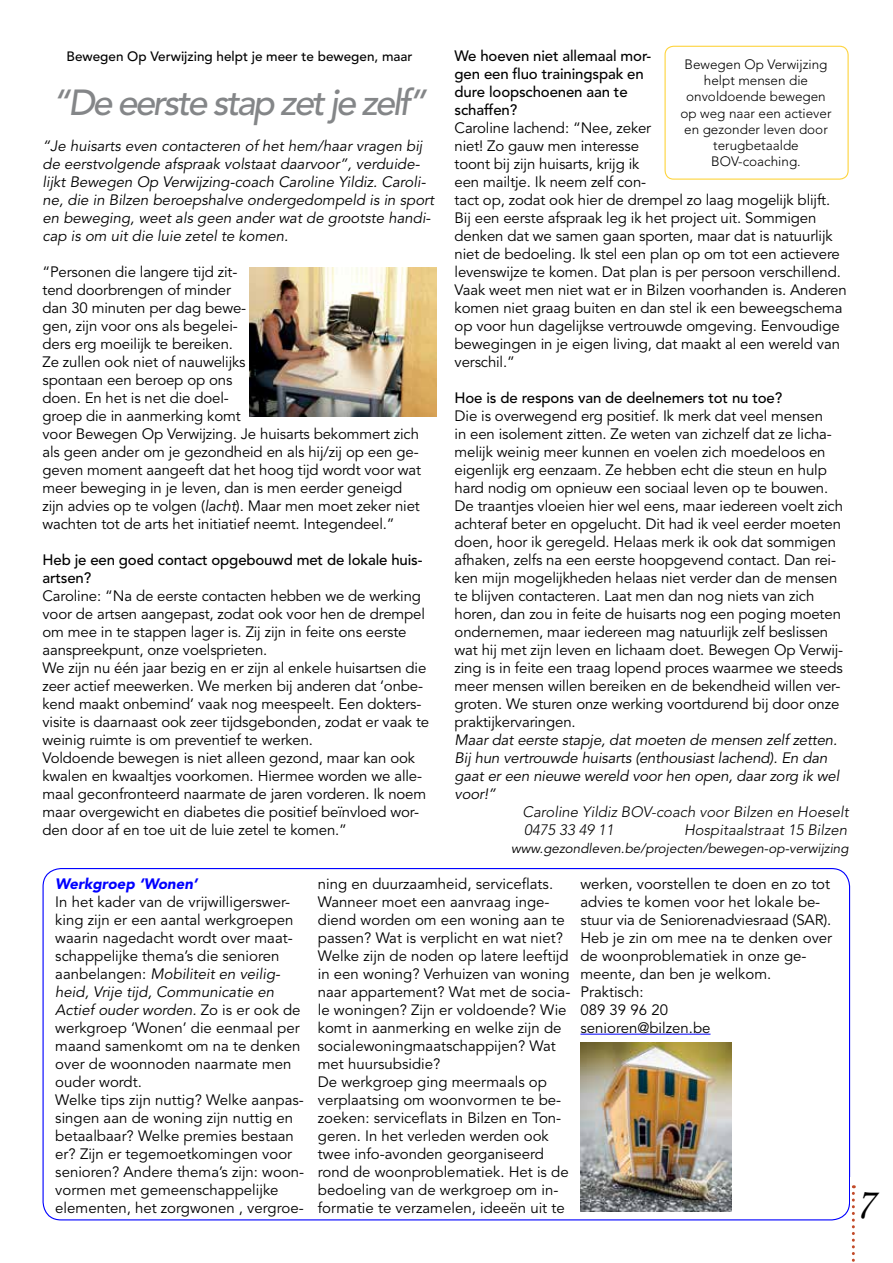
<style>
.page{position:relative;width:893px;height:1263px;background:#fff}
.page>*{position:absolute;margin:0;border:0;box-sizing:border-box;transform-origin:0 0}
.t1{font:45px "Monotype Corsiva";color:#000}
.t2{font:italic 500 36px "Avenir LT Std";letter-spacing:-.07em;color:#848688}
.t3{font:15px/18px "Avenir LT Std";letter-spacing:-.01em;color:#000}
.t4{font:italic 15px/18px "Avenir LT Std";color:#000}
.t5{font:500 15px/18px "Avenir LT Std";letter-spacing:-.01em;color:#000}
.t6{font:italic 300 15px/18px "Avenir LT Std";color:#000}
.t7{font:italic 900 15px "Avenir LT Std";color:#00f}
.t8{font:300 13.5px/16.2px "Avenir LT Std";color:#000;text-align:center}
.t9{font:italic 13.5px "Avenir LT Std";color:#000}
.t10{font:500 13.5px "Avenir LT Std";color:#000}
.s1{font-style:italic}
</style>
<div class="page">
<hr style="left:580px;top:1034px;width:130px;height:1px;background:#00f">
<div style="left:664px;top:46px;width:185px;height:134px;border:1px solid #fed43e;border-radius:9px"></div>
<img style="left:580px;top:1043px;width:151px;height:169px">
<svg style="left:852px;top:1185px;width:3px;height:77px"></svg>
<img style="left:249px;top:268px;width:188px;height:149px">
<p class="t10" style="left:67px;top:48px;width:348px">Bewegen Op Verwijzing helpt je meer te bewegen, maar</p>
<h2 class="t2" style="left:52px;top:81px;width:376px">“De eerste stap zet je zelf”</h2>
<p class="t4" style="left:43px;top:137px;width:393px">“Je huisarts even contacteren of het hem/haar vragen bij de eerstvolgende afspraak volstaat daarvoor”, verduide&shy;lijkt Bewegen Op Verwijzing-coach Caroline Yildiz. Caroli&shy;ne, die in Bilzen beroepshalve ondergedompeld is in sport en beweging, weet als geen ander wat de grootste handi&shy;cap is om uit die luie zetel te komen.</p>
<p class="t3" style="left:43px;top:263px;width:380px">“Personen die langere tijd zit-<br>tend doorbrengen of minder<br>dan 30 minuten per dag bewe-<br>gen, zijn voor ons als begelei-<br>ders erg moeilijk te bereiken.<br>Ze zullen ook niet of nauwelijks<br>spontaan een beroep op ons<br>doen. En het is net die doel-<br>groep die in aanmerking komt<br>voor Bewegen Op Verwijzing. Je huisarts bekommert zich als geen ander om je gezondheid en als hij/zij op een ge&shy;geven moment aangeeft dat het hoog tijd wordt voor wat meer beweging in je leven, dan is men eerder geneigd zijn advies op te volgen (<span class="s1">lacht</span>). Maar men moet zeker niet wachten tot de arts het initiatief neemt. Integendeel.”</p>
<p class="t5" style="left:43px;top:551px;width:381px">Heb je een goed contact opgebouwd met de lokale huis&shy;artsen?</p>
<p class="t3" style="left:43px;top:587px;width:388px">Caroline: “Na de eerste contacten hebben we de werking voor de artsen aangepast, zodat ook voor hen de drempel om mee in te stappen lager is. Zij zijn in feite ons eerste aanspreekpunt, onze voelsprieten.<br>We zijn nu één jaar bezig en er zijn al enkele huisartsen die zeer actief meewerken. We merken bij anderen dat ‘onbe&shy;kend maakt onbemind’ vaak nog meespeelt. Een dokters&shy;visite is daarnaast ook zeer tijdsgebonden, zodat er vaak te weinig ruimte is om preventief te werken.<br>Voldoende bewegen is niet alleen gezond, maar kan ook kwalen en kwaaltjes voorkomen. Hiermee worden we alle&shy;maal geconfronteerd naarmate de jaren vorderen. Ik noem maar overgewicht en diabetes die positief beïnvloed wor&shy;den door af en toe uit de luie zetel te komen.”</p>
<p class="t5" style="left:455px;top:47px;width:198px">We hoeven niet allemaal mor&shy;gen een fluo trainingspak en dure loopschoenen aan te schaffen?</p>
<p class="t3" style="left:455px;top:119px;width:394px">Caroline lachend: “Nee, zeker<br>niet! Zo gauw men interesse<br>toont bij zijn huisarts, krijg ik<br>een mailtje. Ik neem zelf con-<br>tact op, zodat ook hier de drempel zo laag mogelijk blijft.<br>Bij een eerste afspraak leg ik het project uit. Sommigen denken dat we samen gaan sporten, maar dat is natuurlijk niet de bedoeling. Ik stel een plan op om tot een actievere levenswijze te komen. Dat plan is per persoon verschillend.<br>Vaak weet men niet wat er in Bilzen voorhanden is. Anderen komen niet graag buiten en dan stel ik een beweegschema op voor hun dagelijkse vertrouwde omgeving. Eenvoudige bewegingen in je eigen living, dat maakt al een wereld van verschil.”</p>
<p class="t5" style="left:455px;top:389px;width:329px">Hoe is de respons van de deelnemers tot nu toe?</p>
<p class="t3" style="left:455px;top:407px;width:390px">Die is overwegend erg positief. Ik merk dat veel mensen<br>in een isolement zitten. Ze weten van zichzelf dat ze licha&shy;melijk weinig meer kunnen en voelen zich moedeloos en eigenlijk erg eenzaam. Ze hebben echt die steun en hulp hard nodig om opnieuw een sociaal leven op te bouwen.<br>De traantjes vloeien hier wel eens, maar iedereen voelt zich achteraf beter en opgelucht. Dit had ik veel eerder moeten doen, hoor ik geregeld. Helaas merk ik ook dat sommigen afhaken, zelfs na een eerste hoopgevend contact. Dan rei&shy;ken mijn mogelijkheden helaas niet verder dan de mensen te blijven contacteren. Laat men dan nog niets van zich horen, dan zou in feite de huisarts nog een poging moeten ondernemen, maar iedereen mag natuurlijk zelf beslissen wat hij met zijn leven en lichaam doet. Bewegen Op Verwij&shy;zing is in feite een traag lopend proces waarmee we steeds meer mensen willen bereiken en de bekendheid willen ver&shy;groten. We sturen onze werking voortdurend bij door onze praktijkervaringen.</p>
<p class="t4" style="left:455px;top:731px;width:386px">Maar dat eerste stapje, dat moeten de mensen zelf zetten.<br>Bij hun vertrouwde huisarts (enthousiast lachend). En dan gaat er een nieuwe wereld voor hen open, daar zorg ik wel voor!”</p>
<p class="t6" style="left:522px;top:803px;width:328px">Caroline Yildiz BOV-coach voor Bilzen en Hoeselt<br>0475 33 49 11</p>
<p class="t8" style="left:680px;top:56px;width:153px">Bewegen Op Verwijzing helpt mensen die onvoldoende bewegen op weg naar een actiever en gezonder leven door terugbetaalde<br>BOV-coaching.</p>
<p class="t6" style="left:684px;top:821px;width:165px">Hospitaalstraat 15 Bilzen</p>
<p class="t9" style="left:511px;top:840px;width:339px">www.gezondleven.be/projecten/bewegen-op-verwijzing</p>
<p class="t7" style="left:55px;top:874px;width:144px">Werkgroep ‘Wonen’</p>
<p class="t3" style="left:55px;top:893px;width:250px">In het kader van de vrijwilligerswer&shy;king zijn er een aantal werkgroepen waarin nagedacht wordt over maat&shy;schappelijke thema’s die senioren aanbelangen: <span class="s1">Mobiliteit en veilig&shy;heid, Vrije tijd, Communicatie en Actief ouder worden.</span> Zo is er ook de werkgroep ‘Wonen’ die eenmaal per maand samenkomt om na te denken over de woonnoden naarmate men ouder wordt.<br>Welke tips zijn nuttig? Welke aanpas&shy;singen aan de woning zijn nuttig en betaalbaar? Welke premies bestaan er? Zijn er tegemoetkomingen voor senioren? Andere thema’s zijn: woon&shy;vormen met gemeenschappelijke elementen, het zorgwonen , vergroe-</p>
<p class="t3" style="left:318px;top:875px;width:254px">ning en duurzaamheid, serviceflats.<br>Wanneer moet een aanvraag inge&shy;diend worden om een woning aan te passen? Wat is verplicht en wat niet?<br>Welke zijn de noden op latere leeftijd in een woning? Verhuizen van woning naar appartement? Wat met de socia&shy;le woningen? Zijn er voldoende? Wie komt in aanmerking en welke zijn de socialewoningmaatschappijen? Wat met huursubsidie?<br>De werkgroep ging meermaals op verplaatsing om woonvormen te be&shy;zoeken: serviceflats in Bilzen en Ton&shy;geren. In het verleden werden ook twee info-avonden georganiseerd rond de woonproblematiek. Het is de bedoeling van de werkgroep om in&shy;formatie te verzamelen, ideeën uit te</p>
<p class="t3" style="left:580px;top:875px;width:253px">werken, voorstellen te doen en zo tot advies te komen voor het lokale be&shy;stuur via de Seniorenadviesraad (SAR).<br>Heb je zin om mee na te denken over de woonproblematiek in onze ge&shy;meente, dan ben je welkom.<br>Praktisch:<br>089 39 96 20<br>senioren@bilzen.be</p>
<h1 class="t1" style="left:855px;top:1176px;width:21px">7</h1>
</div>
